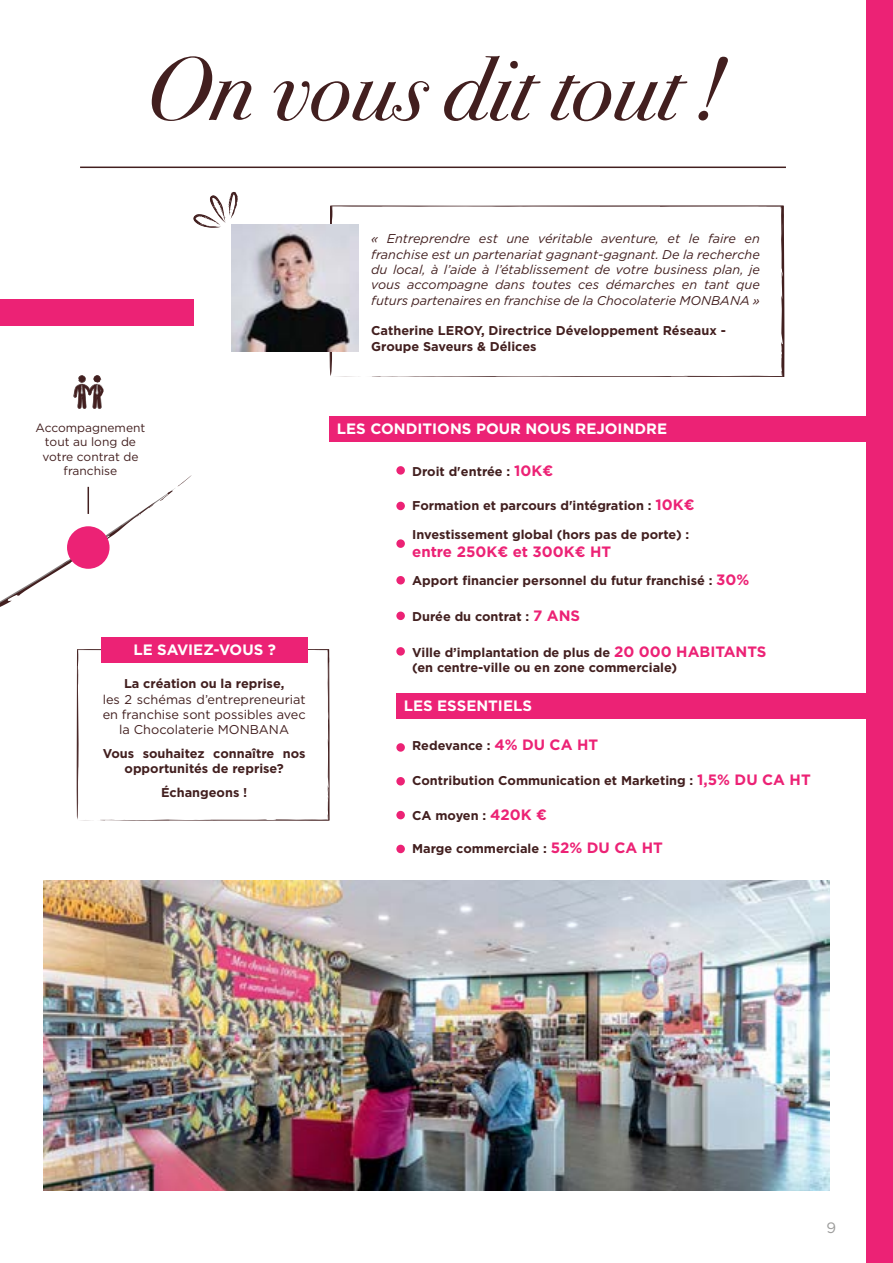
<style>
.page{position:relative;width:893px;height:1263px;background:#fff}
.page>*{position:absolute;margin:0;border:0;box-sizing:border-box;transform-origin:0 0}
.t1{font:italic 90px "Bodoni Sev ITC";color:#421f1f}
.t2{font:700 15px "Gotham";color:#fff}
.t3{font:700 15px "Gotham";color:#ec2275}
.t4{font:15px "Gotham";color:#9d9d9c}
.t5{font:700 12.75px/15.3px "Gotham";color:#421f1f}
.t6{font:italic 12.75px/15.3px "Gotham";color:#421f1f;text-align:justify}
.t7{font:12.75px/15.3px "Gotham";color:#421f1f;text-align:center}
.t8{font:12px/14.4px "Gotham";color:#421f1f;text-align:center}
.s1{font-size:15px;color:#ec2275}
</style>
<div class="page">
<svg style="left:0;top:502px;width:149px;height:315px"></svg>
<svg style="left:148px;top:475px;width:44px;height:33px"></svg>
<svg style="left:114px;top:524px;width:9px;height:7px"></svg>
<svg style="left:62px;top:551px;width:13px;height:14px"></svg>
<img style="left:43px;top:881px;width:786px;height:310px">
<div style="left:866px;top:0;width:27px;height:1263px;background:#ec2275"></div>
<svg style="left:88px;top:487px;width:1px;height:27px"></svg>
<hr style="left:80px;top:167px;width:706px;height:1px;background:#421f1f">
<div style="left:330px;top:416px;width:563px;height:26px;background:#ec2275"></div>
<svg style="left:73px;top:375px;width:31px;height:34px"></svg>
<div style="left:67px;top:526px;width:43px;height:43px;background:#ec2275;border-radius:50%"></div>
<svg style="left:330px;top:206px;width:454px;height:171px"></svg>
<svg style="left:331px;top:376px;width:88px;height:1px"></svg>
<svg style="left:534px;top:376px;width:50px;height:1px"></svg>
<div style="left:0;top:299px;width:193px;height:26px;background:#ec2275"></div>
<svg style="left:193px;top:192px;width:45px;height:36px"></svg>
<svg style="left:77px;top:649px;width:253px;height:172px"></svg>
<div style="left:396px;top:743px;width:9px;height:9px;background:#ec2275;border-radius:50%"></div>
<div style="left:396px;top:777px;width:9px;height:8px;background:#ec2275;border-radius:50%"></div>
<div style="left:396px;top:811px;width:9px;height:8px;background:#ec2275;border-radius:50%"></div>
<div style="left:396px;top:845px;width:9px;height:8px;background:#ec2275;border-radius:50%"></div>
<div style="left:396px;top:611px;width:9px;height:9px;background:#ec2275;border-radius:50%"></div>
<div style="left:396px;top:647px;width:9px;height:9px;background:#ec2275;border-radius:50%"></div>
<div style="left:396px;top:466px;width:9px;height:9px;background:#ec2275;border-radius:50%"></div>
<div style="left:396px;top:502px;width:9px;height:8px;background:#ec2275;border-radius:50%"></div>
<div style="left:396px;top:539px;width:9px;height:9px;background:#ec2275;border-radius:50%"></div>
<div style="left:396px;top:576px;width:9px;height:8px;background:#ec2275;border-radius:50%"></div>
<div style="left:396px;top:693px;width:497px;height:26px;background:#ec2275"></div>
<img style="left:232px;top:225px;width:126px;height:126px">
<div style="left:102px;top:637px;width:206px;height:26px;background:#ec2275"></div>
<p class="t1" style="left:146px;top:35px;width:576px">On vous dit tout !</p>
<p class="t6" style="left:371px;top:231px;width:390px">« Entreprendre est une véritable aventure, et le faire en franchise est un partenariat gagnant-gagnant. De la recherche du local, à l’aide à l’établissement de votre business plan, je vous accompagne dans toutes ces démarches en tant que futurs partenaires en franchise de la Chocolaterie MONBANA »</p>
<p class="t5" style="left:371px;top:323px;width:356px">Catherine LEROY, Directrice Développement Réseaux -<br>Groupe Saveurs &amp; Délices</p>
<p class="t8" style="left:36px;top:420px;width:111px">Accompagnement</p>
<p class="t2" style="left:337px;top:419px;width:332px">LES CONDITIONS POUR NOUS REJOINDRE</p>
<p class="t8" style="left:42px;top:435px;width:98px">tout au long de votre contrat de franchise</p>
<p class="t5" style="left:412px;top:464px;width:143px">Droit d'entrée : <span class="s1">10K€</span></p>
<p class="t5" style="left:412px;top:498px;width:284px">Formation et parcours d'intégration : <span class="s1">10K€</span></p>
<p class="t5" style="left:412px;top:527px;width:279px">Investissement global (hors pas de porte) :</p>
<p class="t3" style="left:412px;top:542px;width:201px">entre 250K€ et 300K€ HT</p>
<p class="t5" style="left:412px;top:573px;width:339px">Apport financier personnel du futur franchisé : <span class="s1">30%</span></p>
<p class="t2" style="left:133px;top:640px;width:144px">LE SAVIEZ-VOUS ?</p>
<p class="t5" style="left:124px;top:676px;width:162px">La création ou la reprise,</p>
<p class="t7" style="left:103px;top:691px;width:205px">les 2 schémas d’entrepreneuriat en franchise sont possibles avec la Chocolaterie MONBANA</p>
<p class="t5" style="left:103px;top:746px;width:205px;text-align:center">Vous souhaitez connaître nos opportunités de reprise?</p>
<p class="t5" style="left:161px;top:785px;width:88px">Échangeons !</p>
<p class="t5" style="left:412px;top:609px;width:169px">Durée du contrat : <span class="s1">7 ANS</span></p>
<p class="t5" style="left:412px;top:644px;width:356px">Ville d’implantation de plus de <span class="s1">20 000 HABITANTS</span></p>
<p class="t5" style="left:412px;top:660px;width:267px">(en centre-ville ou en zone commerciale)</p>
<p class="t2" style="left:404px;top:696px;width:130px">LES ESSENTIELS</p>
<p class="t5" style="left:412px;top:738px;width:188px">Redevance : <span class="s1">4% DU CA HT</span></p>
<p class="t5" style="left:412px;top:773px;width:400px">Contribution Communication et Marketing : <span class="s1">1,5% DU CA HT</span></p>
<p class="t5" style="left:412px;top:808px;width:136px">CA moyen : <span class="s1">420K €</span></p>
<p class="t5" style="left:412px;top:841px;width:252px">Marge commerciale : <span class="s1">52% DU CA HT</span></p>
<p class="t4" style="left:827px;top:1218px;width:11px">9</p>
</div>
